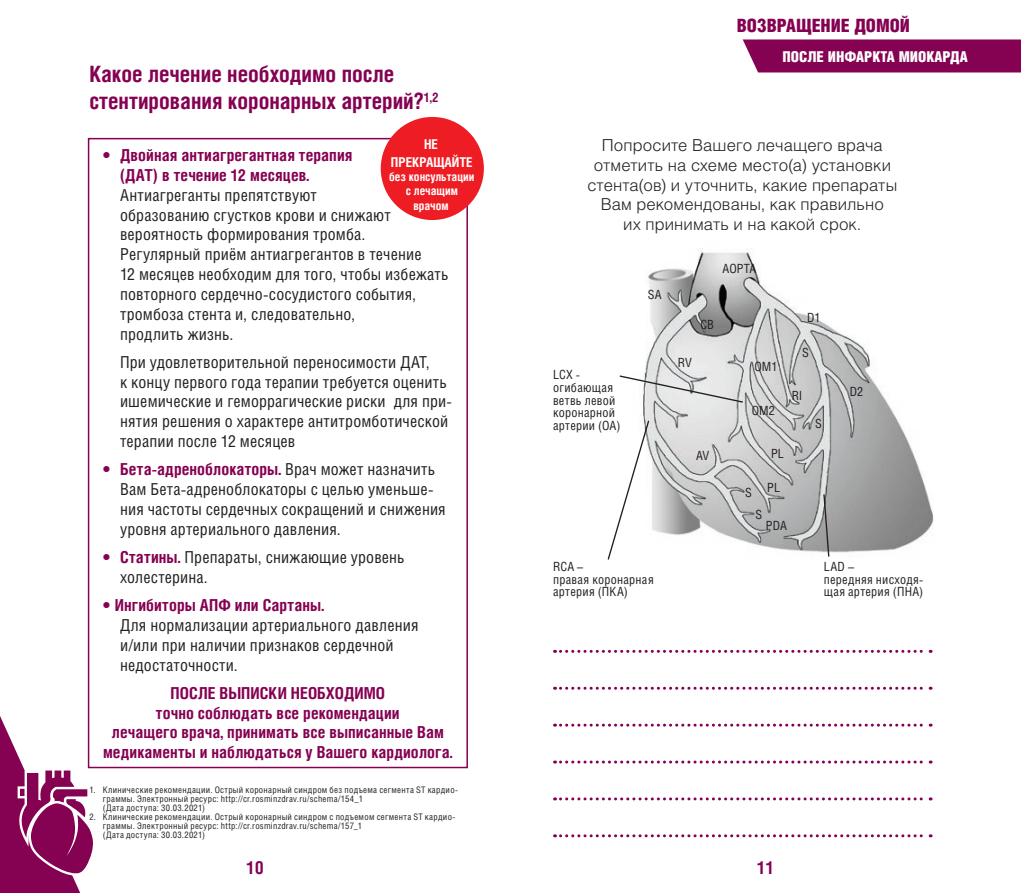
<style>
.page{position:relative;width:1021px;height:893px;background:#fff}
.page>*{position:absolute;margin:0;border:0;box-sizing:border-box;transform-origin:0 0}
.t1{font:700 22.5px/27px "Helios Cond C";color:#850152}
.t2{font:900 18.45px "Helios Cond";color:#850152}
.t3{font:700 18px "Helios Cond C";color:#850152}
.t4{font:16.5px/19.8px "Helios Cond C";letter-spacing:.01em;color:#231f20}
.t5{font:700 16.5px/19.8px "Helios Cond C";letter-spacing:.005em;color:#850152}
.t6{font:16.5px/19.8px "Helios Light C";letter-spacing:.01em;color:#231f20;text-align:center}
.t7{font:900 15px "Helios Cond";color:#fff}
.t8{font:700 13.5px/18px "Helios Cond C";color:#fff;text-align:center}
.t9{font:12.6px/12.6px "Helios Cond C";letter-spacing:.02em;color:#231f20}
.t10{font:700 12px/14.4px "Helios Cond C";color:#fff;text-align:center}
.t11{font:9px/9px "Helios Cond C";letter-spacing:.035em;color:#231f20}
.s1{font-weight:700;color:#850152}
</style>
<div class="page">
<img style="left:643px;top:248px;width:291px;height:305px">
<svg style="left:619px;top:375px;width:125px;height:29px"></svg>
<svg style="left:822px;top:493px;width:8px;height:64px"></svg>
<svg style="left:607px;top:420px;width:43px;height:140px"></svg>
<div style="left:88px;top:138px;width:380px;height:630px;border:2px solid #850152"></div>
<svg style="left:554px;top:724px;width:377px;height:3px"></svg>
<svg style="left:554px;top:687px;width:377px;height:3px"></svg>
<svg style="left:554px;top:650px;width:377px;height:3px"></svg>
<svg style="left:554px;top:760px;width:377px;height:3px"></svg>
<svg style="left:554px;top:797px;width:377px;height:3px"></svg>
<svg style="left:554px;top:834px;width:377px;height:3px"></svg>
<div style="left:381px;top:117px;width:103px;height:103px;background:#ee1d23;border-radius:50%"></div>
<div style="left:742px;top:39px;width:278px;height:33px;background:#850152"></div>
<svg style="left:0;top:671px;width:96px;height:222px"></svg>
<h1 class="t1" style="left:89px;top:60px;width:351px">Какое лечение необходимо после стентирования коронарных артерий?<sup>1,2</sup></h1>
<p class="t8" style="left:391px;top:134px;width:83px">НЕ<br>ПРЕКРАЩАЙТЕ</p>
<p class="t10" style="left:389px;top:169px;width:87px">без консультации с лечащим врачом</p>
<p class="t5" style="left:120px;top:145px;width:234px;text-indent:-18px">• Двойная антиагрегантная терапия (ДАТ) в течение 12 месяцев.</p>
<p class="t4" style="left:120px;top:185px;width:330px">Антиагреганты препятствуют<br>образованию сгустков крови и снижают вероятность формирования тромба.<br>Регулярный приём антиагрегантов в течение<br>12 месяцев необходим для того, чтобы избежать повторного сердечно-сосудистого события, тромбоза стента и, следовательно,<br>продлить жизнь.</p>
<p class="t4" style="left:120px;top:352px;width:333px">При удовлетворительной переносимости ДАТ,<br>к концу первого года терапии требуется оценить ишемические и геморрагические риски для при&shy;нятия решения о характере антитромботической терапии после 12 месяцев</p>
<p class="t4" style="left:120px;top:459px;width:327px;text-indent:-18px"><span class="s1">• Бета-адреноблокаторы.</span> Врач может назначить Вам Бета-адреноблокаторы с целью уменьше&shy;ния частоты сердечных сокращений и снижения уровня артериального давления.</p>
<p class="t4" style="left:120px;top:547px;width:286px;text-indent:-18px"><span class="s1">• Статины.</span> Препараты, снижающие уровень холестерина.</p>
<p class="t5" style="left:102px;top:595px;width:223px">• Ингибиторы АПФ или Сартаны.</p>
<p class="t4" style="left:120px;top:615px;width:300px">Для нормализации артериального давления и/или при наличии признаков сердечной недостаточности.</p>
<p class="t5" style="left:103px;top:683px;width:351px;text-align:center">ПОСЛЕ ВЫПИСКИ НЕОБХОДИМО<br>точно соблюдать все рекомендации<br>лечащего врача, принимать все выписанные Вам медикаменты и наблюдаться у Вашего кардиолога.</p>
<p class="t11" style="left:103px;top:785px;width:357px;text-indent:-13px">1. Клинические рекомендации. Острый коронарный синдром без подъема сегмента ST кардио&shy;граммы. Электронный ресурс: http://cr.rosminzdrav.ru/schema/154_1<br>(Дата доступа: 30.03.2021)</p>
<p class="t11" style="left:103px;top:812px;width:354px;text-indent:-13px">2. Клинические рекомендации. Острый коронарный синдром с подъемом сегмента ST кардио&shy;граммы. Электронный ресурс: http://cr.rosminzdrav.ru/schema/157_1<br>(Дата доступа: 30.03.2021)</p>
<p class="t2" style="left:736px;top:15px;width:175px">ВОЗВРАЩЕНИЕ ДОМОЙ</p>
<p class="t7" style="left:782px;top:48px;width:187px">ПОСЛЕ ИНФАРКТА МИОКАРДА</p>
<p class="t6" style="left:587px;top:135px;width:311px">Попросите Вашего лечащего врача отметить на схеме место(а) установки стента(ов) и уточнить, какие препараты Вам рекомендованы, как правильно<br>их принимать и на какой срок.</p>
<p class="t9" style="left:553px;top:368px;width:69px">LCX - огибающая ветвь левой коронарной артерии (ОА)</p>
<p class="t9" style="left:648px;top:288px;width:15px">SA</p>
<p class="t9" style="left:553px;top:560px;width:102px">RCA –<br>правая коронарная артерия (ПКА)</p>
<p class="t9" style="left:722px;top:262px;width:35px">АОРТА</p>
<p class="t9" style="left:700px;top:318px;width:15px">CB</p>
<p class="t9" style="left:678px;top:356px;width:15px">RV</p>
<p class="t9" style="left:696px;top:449px;width:14px">AV</p>
<p class="t9" style="left:807px;top:311px;width:15px">D1</p>
<p class="t9" style="left:754px;top:360px;width:25px">OM1</p>
<p class="t9" style="left:751px;top:403px;width:25px">OM2</p>
<p class="t9" style="left:771px;top:447px;width:14px">PL</p>
<p class="t9" style="left:767px;top:481px;width:14px">PL</p>
<p class="t9" style="left:745px;top:486px;width:8px">S</p>
<p class="t9" style="left:802px;top:346px;width:8px">S</p>
<p class="t9" style="left:791px;top:389px;width:12px">RI</p>
<p class="t9" style="left:815px;top:417px;width:8px">S</p>
<p class="t9" style="left:755px;top:508px;width:8px">S</p>
<p class="t9" style="left:766px;top:518px;width:23px">PDA</p>
<p class="t9" style="left:849px;top:385px;width:15px">D2</p>
<p class="t9" style="left:823px;top:560px;width:101px">LAD –<br>передняя нисходя&shy;щая артерия (ПНА)</p>
<p class="t3" style="left:246px;top:857px;width:19px">10</p>
<p class="t3" style="left:757px;top:857px;width:19px">11</p>
</div>
